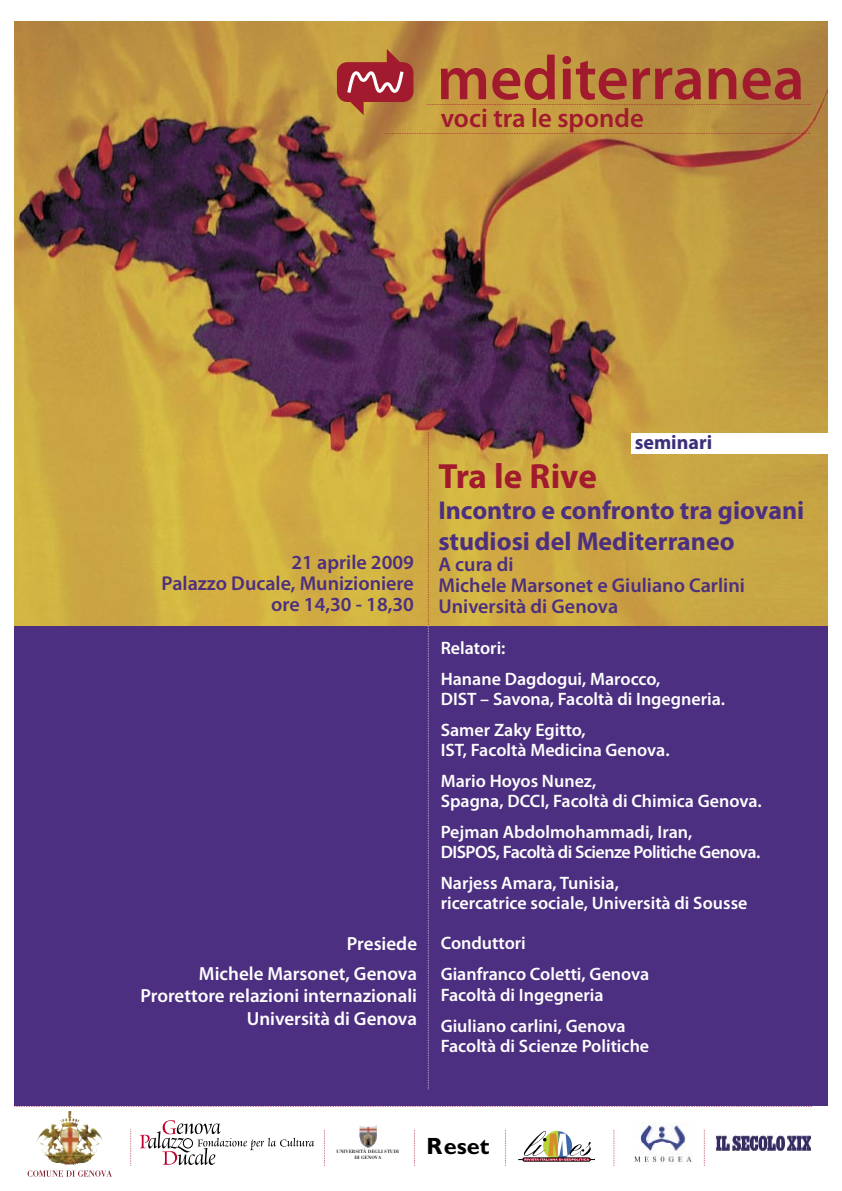
<style>
.page{position:relative;width:842px;height:1191px;background:#fff}
.page>*{position:absolute;margin:0;border:0;box-sizing:border-box;transform-origin:0 0}
.t1{font:600 62.6px "Myriad Pro";color:#a11a2d}
.t2{font:700 35.1px "Myriad Pro";letter-spacing:-.005em;color:#a11a2d}
.t3{font:600 26.7px "Myriad Pro";color:#a11a2d}
.t4{font:700 25.9px/31.1px "Myriad Pro";color:#4c2f80}
.t5{font:700 23.5px "Gill Sans";color:#000}
.t6{font:600 20px/20.9px "Myriad Pro";color:#4c2f80}
.t7{font:700 20px "Myriad Pro";color:#3c2e79}
.t8{font:600 19px/29.8px "Myriad Pro";color:#fff;text-align:right}
.t9{font:600 18px/31px "Myriad Pro";color:#fff}
.t10{font:600 18px/31px "Myriad Pro";letter-spacing:-.03em;color:#fff}
.t11{font:4.9px/5.7px "Bodoni";color:#000;text-align:center}
</style>
<div class="page">
<div style="left:15px;top:623px;width:813px;height:483px;background:#4c2f80"></div>
<img style="left:14px;top:21px;width:814px;height:604px">
<svg style="left:427px;top:104px;width:383px;height:1px"></svg>
<svg style="left:385px;top:133px;width:425px;height:1px"></svg>
<svg style="left:337px;top:49px;width:76px;height:66px;background:#b25743"></svg>
<svg style="left:14px;top:1106px;width:798px;height:1px"></svg>
<img style="left:715px;top:1134px;width:96px;height:16px">
<img style="left:67px;top:1111px;width:36px;height:31px">
<svg style="left:28px;top:1170px;width:84px;height:6px"></svg>
<div style="left:523px;top:1157px;width:67px;height:4px;border:1px solid #000;border-radius:2px"></div>
<svg style="left:518px;top:1130px;width:77px;height:30px"></svg>
<img style="left:360px;top:1126px;width:16px;height:21px">
<img style="left:633px;top:1122px;width:59px;height:42px">
<svg style="left:704px;top:1129px;width:1px;height:37px"></svg>
<svg style="left:613px;top:1129px;width:1px;height:37px"></svg>
<svg style="left:505px;top:1129px;width:1px;height:37px"></svg>
<svg style="left:414px;top:1129px;width:1px;height:37px"></svg>
<div style="left:631px;top:433px;width:211px;height:21px;background:#fff"></div>
<svg style="left:140px;top:1120px;width:174px;height:45px"></svg>
<svg style="left:324px;top:1129px;width:1px;height:37px"></svg>
<svg style="left:130px;top:1129px;width:1px;height:36px"></svg>
<svg style="left:428px;top:432px;width:1px;height:657px"></svg>
<h1 class="t1" style="left:437px;top:44px;width:369px">mediterranea</h1>
<h3 class="t3" style="left:441px;top:103px;width:205px">voci tra le sponde</h3>
<p class="t6" style="left:162px;top:552px;width:254px;text-align:right">21 aprile 2009<br>Palazzo Ducale, Munizioniere ore 14,30 - 18,30</p>
<p class="t8" style="left:199px;top:928px;width:220px">Presiede<br>Michele Marsonet, Genova</p>
<p class="t8" style="left:140px;top:985px;width:278px;line-height:22.8px">Prorettore relazioni internazionali<br>Università di Genova</p>
<p class="t7" style="left:635px;top:431px;width:79px">seminari</p>
<h2 class="t2" style="left:438px;top:456px;width:160px">Tra le Rive</h2>
<h3 class="t4" style="left:438px;top:495px;width:367px">Incontro e confronto tra giovani studiosi del Mediterraneo</h3>
<p class="t6" style="left:438px;top:554px;width:308px">A cura di<br>Michele Marsonet e Giuliano Carlini<br>Università di Genova</p>
<p class="t9" style="left:441px;top:633px;width:221px">Relatori:<br>Hanane Dagdogui, Marocco,</p>
<p class="t9" style="left:441px;top:684px;width:286px">DIST – Savona, Facoltà di Ingegneria.<br>Samer Zaky Egitto,</p>
<p class="t9" style="left:441px;top:735px;width:230px">IST, Facoltà Medicina Genova.<br>Mario Hoyos Nunez,</p>
<p class="t9" style="left:441px;top:786px;width:323px">Spagna, DCCI, Facoltà di Chimica Genova.<br>Pejman Abdolmohammadi, Iran,</p>
<p class="t10" style="left:441px;top:837px;width:321px">DISPOS, Facoltà di Scienze Politiche Genova.<br>Narjess Amara, Tunisia,</p>
<p class="t9" style="left:441px;top:888px;width:308px">ricercatrice sociale, Università di Sousse</p>
<p class="t9" style="left:441px;top:928px;width:210px">Conduttori<br>Gianfranco Coletti, Genova</p>
<p class="t9" style="left:441px;top:979px;width:187px">Facoltà di Ingegneria<br>Giuliano carlini, Genova</p>
<p class="t9" style="left:441px;top:1030px;width:210px">Facoltà di Scienze Politiche</p>
<p class="t11" style="left:336px;top:1148px;width:64px">UNIVERSITÀ DEGLI STUDI<br>DI GENOVA</p>
<h3 class="t5" style="left:426px;top:1132px;width:64px">Reset</h3>
</div>
